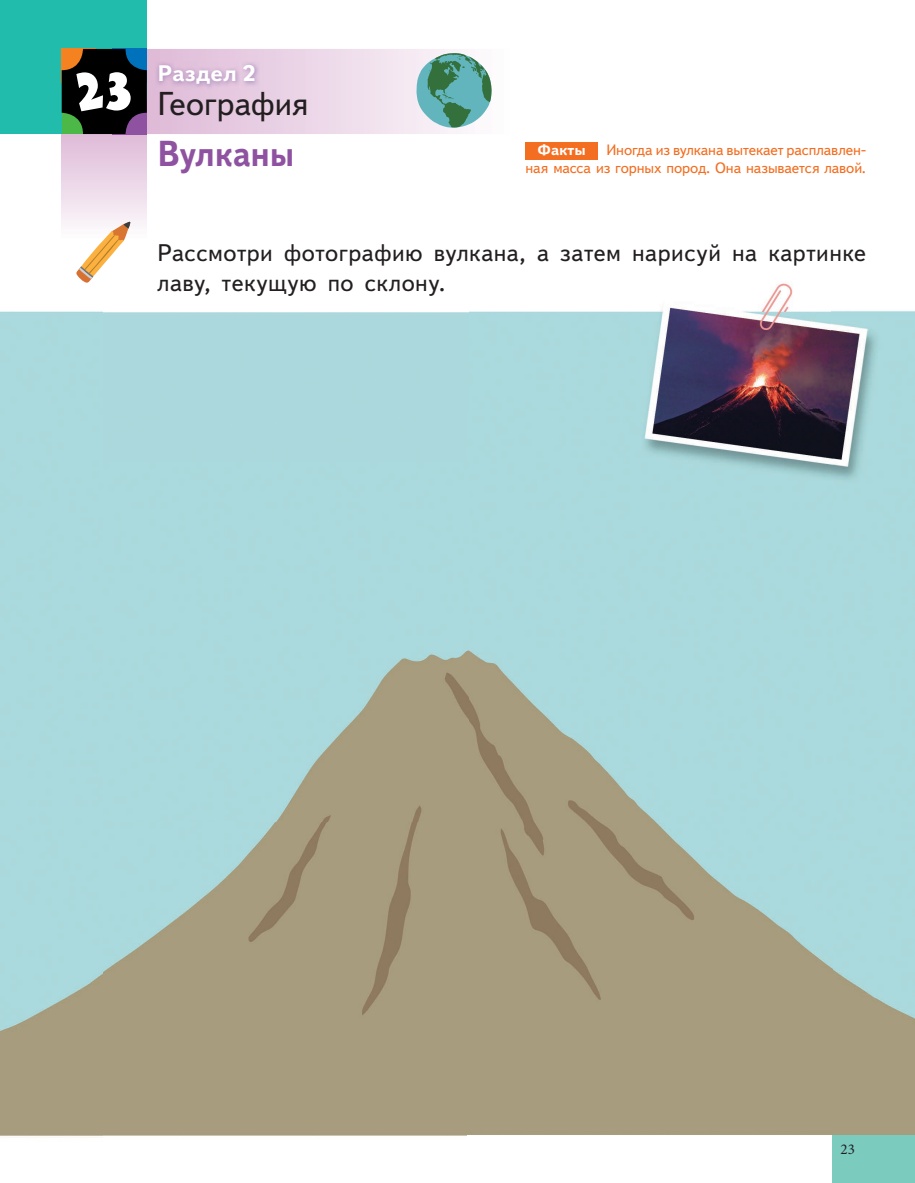
<style>
.page{position:relative;width:915px;height:1183px;background:#fff}
.page>*{position:absolute;margin:0;border:0;box-sizing:border-box;transform-origin:0 0}
.t1{font:54px "Boink Std";color:#fff}
.t2{font:700 36px "Textbook New";letter-spacing:-.005em;color:#8e52a1;scale:.9 1}
.t3{font:33px "Textbook New";color:#231f20}
.t4{font:24px/30px "Textbook New";letter-spacing:.02em;color:#231f20}
.t5{font:700 22.5px "Textbook New";letter-spacing:.02em;color:#fff}
.t6{font:15px/18px "Textbook New";letter-spacing:-.01em;color:#f36e21;text-align:right}
.t7{font:700 15px "Textbook New";color:#fff}
.t8{font:15px "Minion Pro";color:#231f20}
</style>
<div class="page">
<img style="left:468px;top:283px;width:446px;height:852px">
<img style="left:103px;top:312px;width:365px;height:826px">
<svg style="left:62px;top:134px;width:85px;height:102px;background:#ebd6e7"></svg>
<div style="left:0;top:0;width:147px;height:134px;background:#22bcac"></div>
<div style="left:831px;top:1134px;width:83px;height:48px;background:#7bcbbf"></div>
<div style="left:525px;top:142px;width:73px;height:18px;background:#f36e21"></div>
<svg style="left:62px;top:49px;width:430px;height:85px;background:#ada7b2"></svg>
<svg style="left:76px;top:221px;width:55px;height:62px"></svg>
<h1 class="t1" style="left:75px;top:59px;width:59px">23</h1>
<h3 class="t5" style="left:157px;top:65px;width:100px">Раздел 2</h3>
<h3 class="t3" style="left:157px;top:91px;width:152px">География</h3>
<h2 class="t2" style="left:157px;top:140px;width:154px">Вулканы</h2>
<p class="t6" style="left:525px;top:142px;width:342px">Иногда из вулкана вытекает расплавлен-<br>ная масса из горных пород. Она называется лавой.</p>
<p class="t7" style="left:537px;top:145px;width:50px">Факты</p>
<h3 class="t4" style="left:157px;top:239px;width:709px">Рассмотри фотографию вулкана, а затем нарисуй на картинке лаву, текущую по склону.</h3>
<p class="t8" style="left:840px;top:1143px;width:16px">23</p>
</div>
